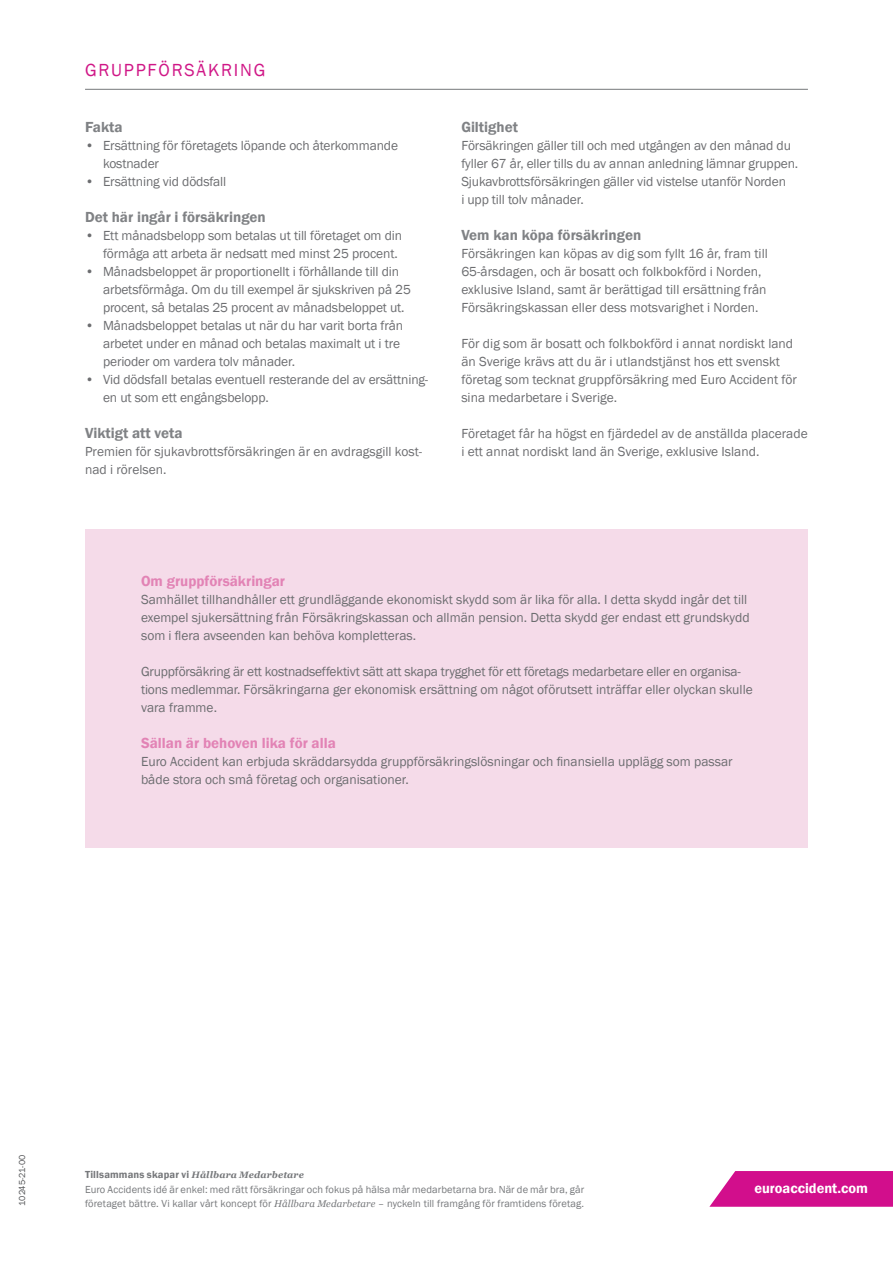
<style>
.page{position:relative;width:893px;height:1263px;background:#fff}
.page>*{position:absolute;margin:0;border:0;box-sizing:border-box;transform-origin:0 0}
.t1{font:18px "Franklin Gothic";letter-spacing:.1em;color:#d01787}
.t2{font:600 15px "Franklin Gothic";color:#808285}
.t3{font:600 15px "Franklin Gothic";color:#e283b5}
.t4{font:600 14.4px "Franklin Gothic";color:#fff}
.Bröd_9{font:13.5px/18px "Franklin Gothic";color:#6c6d70}
.Bröd_framsida{font:13.5px/18px "Franklin Gothic";letter-spacing:-.01em;color:#6c6d70}
.t5{font:10.5px/13.5px "Franklin Gothic";letter-spacing:.01em;color:#76787b}
.t6{font:600 10.5px "Franklin Gothic";letter-spacing:.015em;color:#76787b}
.Bröd{font:9px "Franklin Gothic";letter-spacing:-.015em;color:#57585a}
.s1{font-weight:600}
.s2{font-family:"Georgia";font-weight:700;font-style:italic;font-size:9.3px}
.s3{font-family:"Georgia";font-style:italic;font-size:9.75px}
</style>
<div class="page">
<hr style="left:85px;top:89px;width:723px;height:1px;background:#76787b">
<div style="left:85px;top:529px;width:723px;height:319px;background:#f5dbe9"></div>
<svg style="left:709px;top:1171px;width:184px;height:36px;background:#d52195"></svg>
<p class="t1" style="left:85px;top:59px;width:182px">GRUPPFÖRSÄKRING</p>
<p class="t2" style="left:85px;top:117px;width:39px">Fakta</p>
<p class="Bröd_9" style="left:103px;top:136px;width:296px;text-indent:-18px"><span class="s1">•</span> Ersättning för företagets löpande och återkommande kostnader</p>
<p class="Bröd_9" style="left:85px;top:172px;width:143px"><span class="s1">•</span> Ersättning vid dödsfall</p>
<p class="t2" style="left:85px;top:207px;width:182px">Det här ingår i försäkringen</p>
<p class="Bröd_9" style="left:103px;top:226px;width:301px;text-indent:-18px"><span class="s1">•</span> Ett månadsbelopp som betalas ut till företaget om din förmåga att arbeta är nedsatt med minst 25 procent.</p>
<p class="Bröd_9" style="left:103px;top:262px;width:309px;text-indent:-18px"><span class="s1">•</span> Månadsbeloppet är proportionellt i förhållande till din arbetsförmåga. Om du till exempel är sjukskriven på 25 procent, så betalas 25 procent av månadsbeloppet ut.</p>
<p class="Bröd_9" style="left:103px;top:316px;width:302px;text-indent:-18px"><span class="s1">•</span> Månadsbeloppet betalas ut när du har varit borta från arbetet under en månad och betalas maximalt ut i tre perioder om vardera tolv månader.</p>
<p class="Bröd_9" style="left:103px;top:370px;width:327px;text-indent:-18px"><span class="s1">•</span> Vid dödsfall betalas eventuell resterande del av ersättning&shy;en ut som ett engångsbelopp.</p>
<p class="t2" style="left:85px;top:423px;width:99px">Viktigt att veta</p>
<p class="Bröd_framsida" style="left:85px;top:442px;width:339px">Premien för sjukavbrottsförsäkringen är en avdragsgill kost&shy;nad i rörelsen.</p>
<p class="t2" style="left:461px;top:117px;width:58px">Giltighet</p>
<p class="Bröd_framsida" style="left:461px;top:136px;width:338px">Försäkringen gäller till och med utgången av den månad du fyller 67 år, eller tills du av annan anledning lämnar gruppen.</p>
<p class="Bröd_framsida" style="left:461px;top:172px;width:326px">Sjukavbrottsförsäkringen gäller vid vistelse utanför Norden i upp till tolv månader.</p>
<p class="t2" style="left:461px;top:225px;width:181px">Vem kan köpa försäkringen</p>
<p class="Bröd_9" style="left:461px;top:244px;width:308px">Försäkringen kan köpas av dig som fyllt 16 år, fram till 65-årsdagen, och är bosatt och folkbokförd i Norden, exklusive Island, samt är berättigad till ersättning från Försäkringskassan eller dess motsvarighet i Norden.</p>
<p class="Bröd_9" style="left:461px;top:334px;width:337px">För dig som är bosatt och folkbokförd i annat nordiskt land än Sverige krävs att du är i utlandstjänst hos ett svenskt företag som tecknat gruppförsäkring med Euro Accident för sina medarbetare i Sverige.</p>
<p class="Bröd_9" style="left:461px;top:424px;width:348px">Företaget får ha högst en fjärdedel av de anställda placerade i ett annat nordiskt land än Sverige, exklusive Island.</p>
<p class="t3" style="left:141px;top:572px;width:146px">Om gruppförsäkringar</p>
<p class="Bröd_9" style="left:141px;top:591px;width:610px">Samhället tillhandhåller ett grundläggande ekonomiskt skydd som är lika för alla. I detta skydd ingår det till exempel sjukersättning från Försäkringskassan och allmän pension. Detta skydd ger endast ett grundskydd som i flera avseenden kan behöva kompletteras.</p>
<p class="Bröd_9" style="left:141px;top:663px;width:613px">Gruppförsäkring är ett kostnadseffektivt sätt att skapa trygghet för ett företags medarbetare eller en organisa&shy;tions medlemmar. Försäkringarna ger ekonomisk ersättning om något oförutsett inträffar eller olyckan skulle vara framme.</p>
<p class="t3" style="left:141px;top:734px;width:196px">Sällan är behoven lika för alla</p>
<p class="Bröd_9" style="left:141px;top:753px;width:593px">Euro Accident kan erbjuda skräddarsydda gruppförsäkringslösningar och finansiella upplägg som passar både stora och små företag och organisationer.</p>
<p class="Bröd" style="left:16px;top:1206px;width:52px;rotate:-90deg">10245-21-00</p>
<p class="t6" style="left:85px;top:1168px;width:220px">Tillsammans skapar vi <span class="s2">Hållbara Medarbetare</span></p>
<p class="t5" style="left:85px;top:1183px;width:501px">Euro Accidents idé är enkel: med rätt försäkringar och fokus på hälsa mår medarbetarna bra. När de mår bra, går företaget bättre. Vi kallar vårt koncept för <span class="s3">Hållbara Medarbetare</span> – nyckeln till framgång för framtidens företag.</p>
<p class="t4" style="left:754px;top:1179px;width:115px">euroaccident.com</p>
</div>
